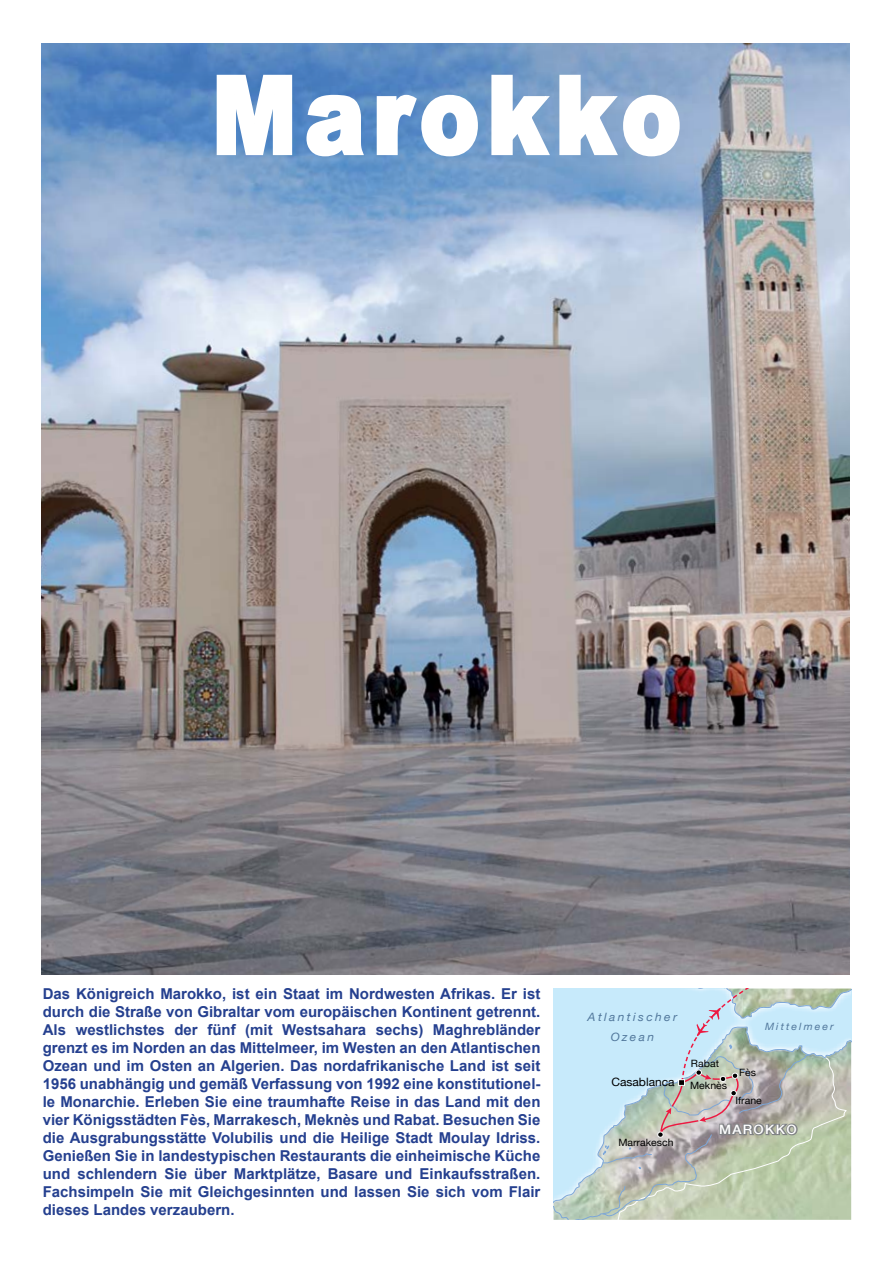
<style>
.page{position:relative;width:893px;height:1263px;background:#fff}
.page>*{position:absolute;margin:0;border:0;box-sizing:border-box;transform-origin:0 0}
.t1{font:900 108px "Arial";letter-spacing:.085em;color:#fff;scale:.83 1}
.t2{font:700 15px/18px "Arial";color:#25408f;text-align:justify}
.t3{font:500 12.9px "Helvetica Neue";letter-spacing:.1em;color:#fff;scale:1.04 1}
.t4{font:italic 11.55px/20.1px "Helvetica Neue";letter-spacing:.2em;color:#52789c;text-align:center;scale:1.04 1}
.t5{font:11.55px "Helvetica Neue";color:#000;scale:1.04 1}
.t6{font:10.05px "Helvetica Neue";color:#000;scale:1.04 1}
.t7{font:italic 10.05px "Helvetica Neue";letter-spacing:.2em;color:#52789c;scale:1.04 1}
</style>
<div class="page">
<img style="left:42px;top:43px;width:808px;height:932px">
<svg style="left:553px;top:988px;width:298px;height:232px;background:#becfcc"></svg>
<svg style="left:215px;top:66px;width:79px;height:91px"></svg>
<svg style="left:305px;top:93px;width:61px;height:65px"></svg>
<svg style="left:375px;top:93px;width:104px;height:65px;background:#7da5d1"></svg>
<svg style="left:490px;top:73px;width:191px;height:85px;background:#96b2d3"></svg>
<h1 class="t1" style="left:212px;top:37px;width:567px">Marokko</h1>
<p class="t2" style="left:43px;top:986px;width:499px">Das Königreich Marokko, ist ein Staat im Nordwesten Afrikas. Er ist durch die Straße von Gibraltar vom europäischen Kontinent getrennt.<br>Als westlichstes der fünf (mit Westsahara sechs) Maghrebländer grenzt es im Norden an das Mittelmeer, im Westen an den Atlantischen Ozean und im Osten an Algerien. Das nordafrikanische Land ist seit 1956 unabhängig und gemäß Verfassung von 1992 eine konstitutionel&shy;le Monarchie. Erleben Sie eine traumhafte Reise in das Land mit den vier Königsstädten Fès, Marrakesch, Meknès und Rabat. Besuchen Sie die Ausgrabungsstätte Volubilis und die Heilige Stadt Moulay Idriss.<br>Genießen Sie in landestypischen Restaurants die einheimische Küche und schlendern Sie über Marktplätze, Basare und Einkaufsstraßen.<br>Fachsimpeln Sie mit Gleichgesinnten und lassen Sie sich vom Flair dieses Landes verzaubern.</p>
<p class="t4" style="left:588px;top:1007px;width:88px">Atlantischer<br>Ozean</p>
<p class="t5" style="left:611px;top:1075px;width:62px">Casablanca</p>
<p class="t6" style="left:618px;top:1136px;width:55px">Marrakesch</p>
<p class="t7" style="left:765px;top:1020px;width:68px">Mittelmeer</p>
<p class="t6" style="left:691px;top:1057px;width:28px">Rabat</p>
<p class="t6" style="left:690px;top:1080px;width:37px">Meknès</p>
<p class="t6" style="left:739px;top:1066px;width:18px">Fès</p>
<p class="t6" style="left:735px;top:1094px;width:27px">Ifrane</p>
<p class="t3" style="left:719px;top:1121px;width:76px">MAROKKO</p>
</div>
